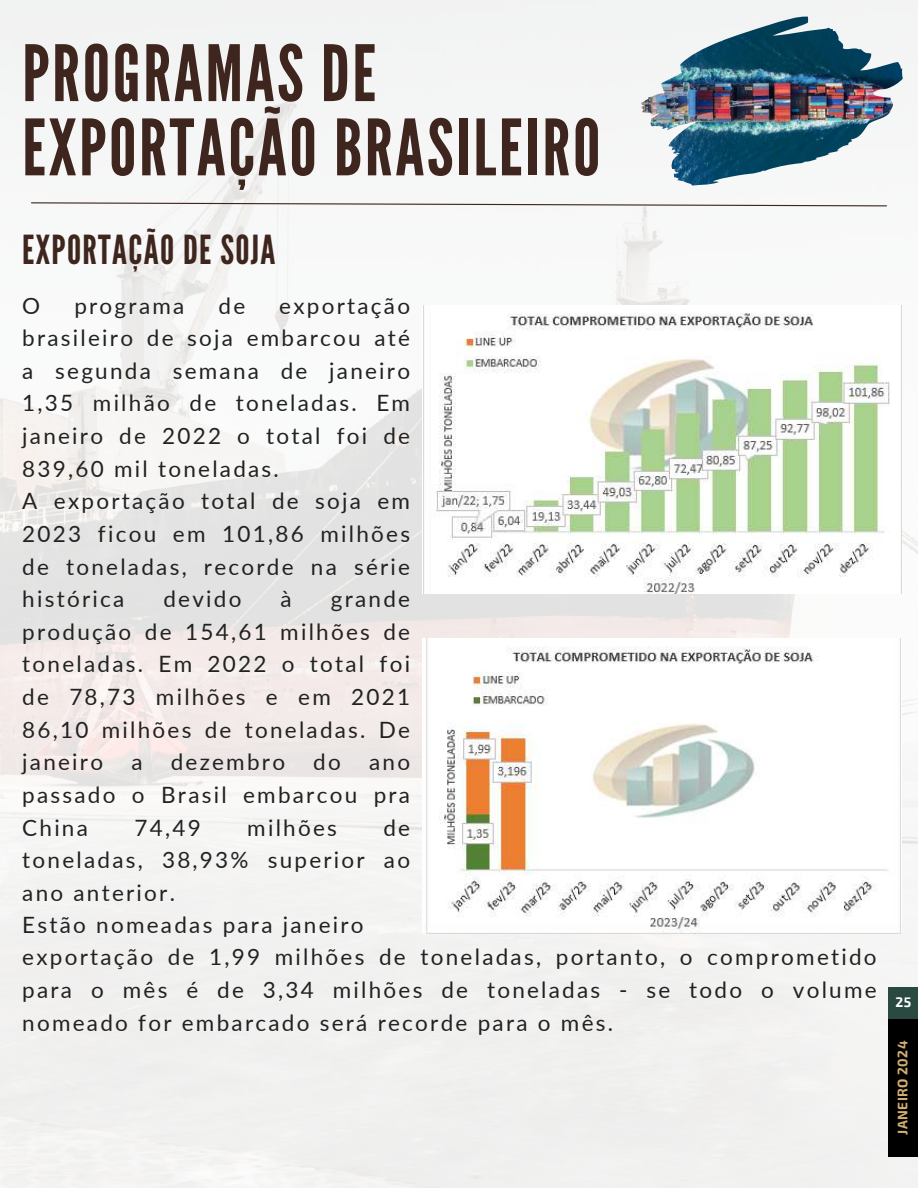
<style>
.page{position:relative;width:918px;height:1188px;background:#fff}
.page>*{position:absolute;margin:0;border:0;box-sizing:border-box;transform-origin:0 0}
.t1{font:77.4px/74.2px "League Gothic";letter-spacing:.035em;color:#3e251e}
.t2{font:39.9px "League Gothic";letter-spacing:.035em;color:#3e251e}
.t3{font:22.5px/32.7px "Lato";letter-spacing:.1em;color:#222;text-align:justify}
.t4{font:700 13.65px "Exo 2";letter-spacing:.03em;color:#d2ae6e}
.t5{font:700 13.65px "Exo 2";color:#fff}
</style>
<div class="page">
<img style="left:0;top:0;width:918px;height:1188px">
<svg style="left:30px;top:202px;width:858px;height:5px"></svg>
<div style="left:888px;top:1019px;width:30px;height:137px;background:#000"></div>
<div style="left:888px;top:987px;width:30px;height:32px;background:#294941"></div>
<img style="left:640px;top:17px;width:263px;height:168px">
<img style="left:423px;top:306px;width:479px;height:288px">
<img style="left:423px;top:639px;width:479px;height:295px">
<h1 class="t1" style="left:22px;top:38px;width:580px">PROGRAMAS DE<br>EXPORTAÇÃO BRASILEIRO</h1>
<h2 class="t2" style="left:22px;top:227px;width:255px">EXPORTAÇÃO DE SOJA</h2>
<p class="t3" style="left:22px;top:288px;width:19px">O</p>
<p class="t3" style="left:74px;top:288px;width:112px">programa</p>
<p class="t3" style="left:219px;top:288px;width:28px">de</p>
<p class="t3" style="left:22px;top:288px;width:389px;text-align:left;text-indent:257px">exportação brasileiro de soja embarcou até a segunda semana de janeiro<br>1,35 milhão de toneladas. Em janeiro de 2022 o total foi de<br>839,60 mil toneladas.<br>A exportação total de soja em<br>2023 ficou em 101,86 milhões de toneladas, recorde na série histórica</p>
<p class="t3" style="left:22px;top:582px;width:389px;text-indent:309px">grande produção de 154,61 milhões de toneladas. Em 2022 o total foi de 78,73 milhões e em 2021<br>86,10 milhões de toneladas. De janeiro</p>
<p class="t3" style="left:163px;top:582px;width:80px">devido</p>
<p class="t3" style="left:281px;top:582px;width:13px">à</p>
<p class="t3" style="left:131px;top:745px;width:13px">a</p>
<p class="t3" style="left:171px;top:745px;width:116px">dezembro</p>
<p class="t3" style="left:313px;top:745px;width:29px">do</p>
<p class="t3" style="left:22px;top:745px;width:389px;text-indent:347px">ano passado o Brasil embarcou pra China</p>
<p class="t3" style="left:22px;top:810px;width:389px;text-align:left;text-indent:361px">de toneladas, 38,93% superior ao ano anterior.<br>Estão nomeadas para janeiro</p>
<p class="t3" style="left:134px;top:810px;width:68px">74,49</p>
<p class="t3" style="left:247px;top:810px;width:91px">milhões</p>
<p class="t3" style="left:22px;top:940px;width:856px">exportação de 1,99 milhões de toneladas, portanto, o comprometido para o mês é de 3,34 milhões de toneladas - se todo o volume nomeado for embarcado será recorde para o mês.</p>
<p class="t5" style="left:896px;top:993px;width:17px">25</p>
<p class="t4" style="left:894px;top:1135px;width:95px;rotate:-90deg">JANEIRO 2024</p>
</div>
